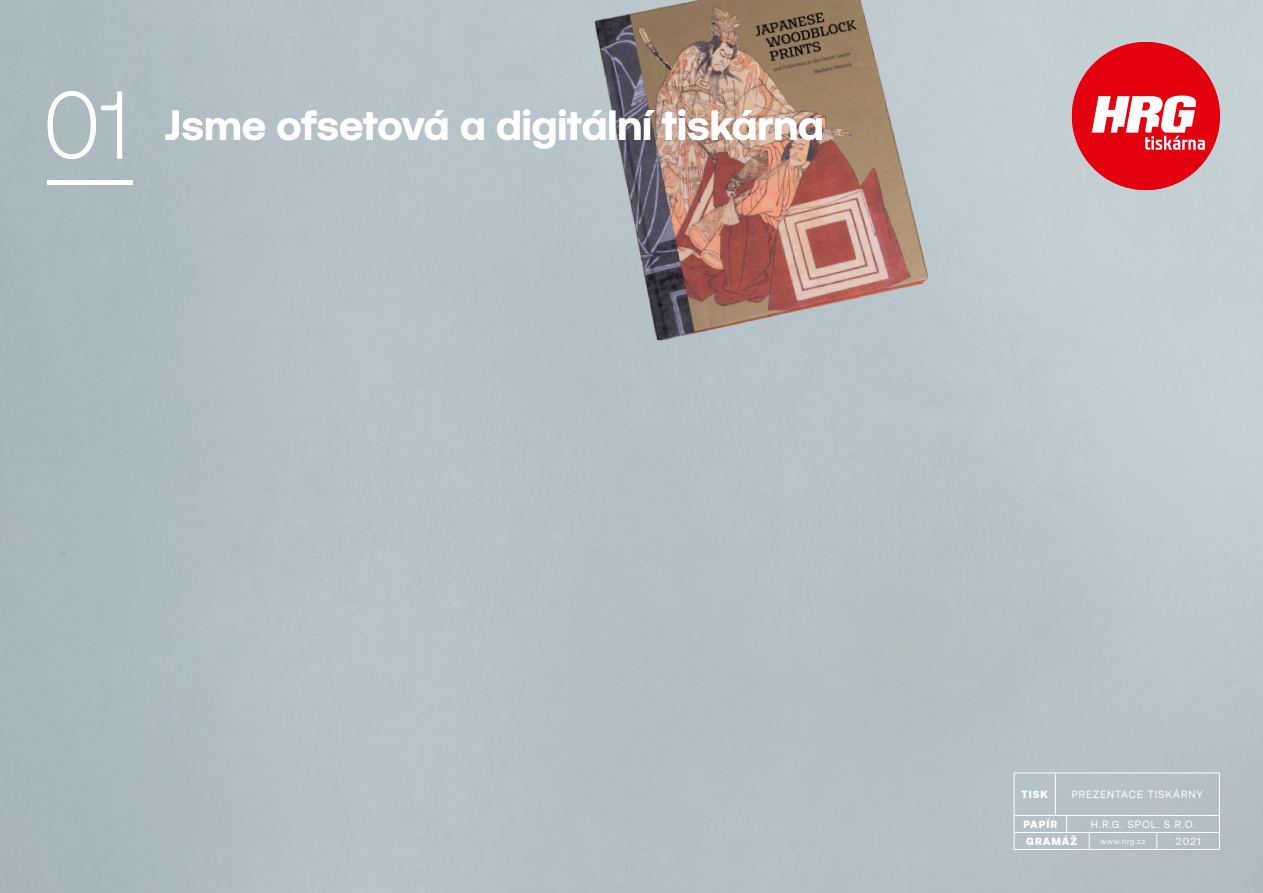
<style>
.page{position:relative;width:1263px;height:893px;background:#fff}
.page>*{position:absolute;margin:0;border:0;box-sizing:border-box;transform-origin:0 0}
.t1{font:300 95.4px "Aeonik";color:#fff}
.t2{font:300 95.4px "Aeonik";color:#fff;scale:.82 1}
.t3{font:700 42px "Aeonik";color:#fff}
.t4{font:10.5px "Aeonik";letter-spacing:.09em;color:#fff}
.t5{font:900 10.5px "Aeonik";letter-spacing:.09em;color:#fff}
.t6{font:7.5px "Aeonik";color:#fff}
</style>
<div class="page">
<img style="left:0;top:0;width:1263px;height:893px">
<hr style="left:1014px;top:772px;width:41px;height:1px;background:#fff">
<hr style="left:1014px;top:773px;width:1px;height:42px;background:#fff">
<hr style="left:1055px;top:773px;width:1px;height:42px;background:#fff">
<svg style="left:1055px;top:772px;width:34px;height:1px"></svg>
<hr style="left:1089px;top:772px;width:68px;height:1px;background:#fff">
<hr style="left:1157px;top:772px;width:63px;height:1px;background:#fff">
<hr style="left:1219px;top:773px;width:1px;height:42px;background:#fff">
<hr style="left:1014px;top:815px;width:41px;height:1px;background:#fff">
<hr style="left:1089px;top:815px;width:68px;height:1px;background:#fff">
<hr style="left:1157px;top:815px;width:63px;height:1px;background:#fff">
<hr style="left:1014px;top:832px;width:41px;height:1px;background:#fff">
<svg style="left:1014px;top:816px;width:1px;height:33px"></svg>
<hr style="left:1089px;top:832px;width:68px;height:1px;background:#fff">
<hr style="left:1157px;top:832px;width:63px;height:1px;background:#fff">
<svg style="left:1156px;top:833px;width:1px;height:16px"></svg>
<svg style="left:1219px;top:816px;width:1px;height:33px"></svg>
<hr style="left:1014px;top:849px;width:41px;height:1px;background:#fff">
<svg style="left:1055px;top:815px;width:35px;height:35px"></svg>
<hr style="left:1089px;top:849px;width:68px;height:1px;background:#fff">
<hr style="left:1157px;top:849px;width:63px;height:1px;background:#fff">
<img style="left:451px;top:0;width:507px;height:389px">
<div style="left:1072px;top:42px;width:148px;height:148px;background:#e3000f;border-radius:50%"></div>
<svg style="left:1092px;top:96px;width:113px;height:54px"></svg>
<h1 class="t1" style="left:43px;top:73px;width:89px">01</h1>
<h1 class="t2" style="left:43px;top:124px;width:118px">——</h1>
<h2 class="t3" style="left:165px;top:101px;width:661px">Jsme ofsetová a digitální tiskárna</h2>
<p class="t5" style="left:1021px;top:788px;width:28px">TISK</p>
<p class="t4" style="left:1072px;top:788px;width:133px">PREZENTACE TISKÁRNY</p>
<p class="t5" style="left:1023px;top:818px;width:35px">PAPÍR</p>
<p class="t4" style="left:1091px;top:818px;width:106px">H.R.G. SPOL. S R.O.</p>
<p class="t5" style="left:1026px;top:835px;width:53px">GRAMÁŽ</p>
<p class="t6" style="left:1100px;top:837px;width:46px">WWW.HRG.CZ</p>
<p class="t4" style="left:1176px;top:835px;width:26px">2021</p>
</div>
